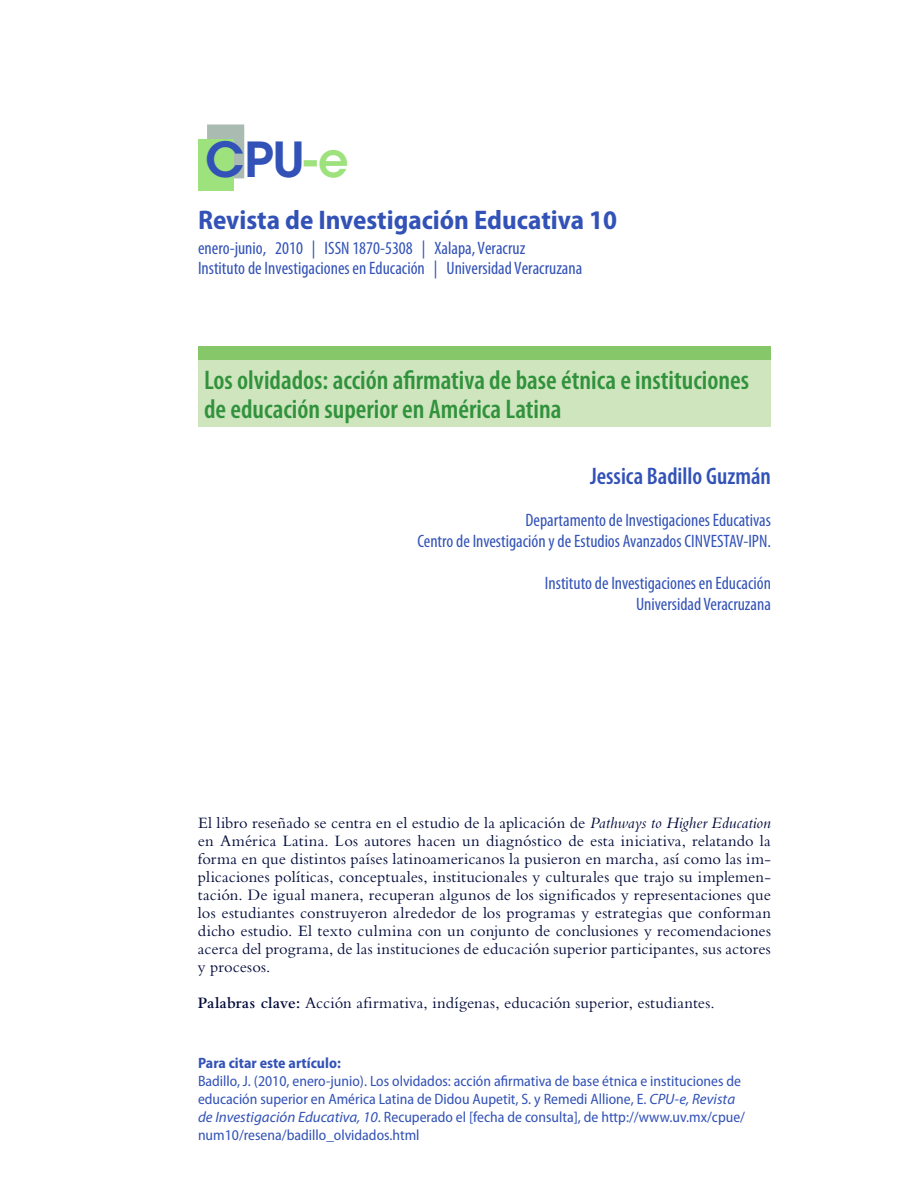
<style>
.page{position:relative;width:918px;height:1188px;background:#fff}
.page>*{position:absolute;margin:0;border:0;box-sizing:border-box;transform-origin:0 0}
.t1{font:600 48px "ITC Avant Garde Std";color:#3252b7}
.Titulo_verde{font:600 condensed 27px/28.5px "Myriad Pro";color:#31923c}
.Membrete_A_encabezad{font:700 semi-condensed 27px "Myriad Pro";color:#3252b7}
.Autor{font:600 condensed 24px "Myriad Pro";color:#3252b7}
.Filiacion{font:condensed 18px/21px "Myriad Pro";color:#3252b7;text-align:right}
.Membrete_A_encabezad-2{font:condensed 18px/19.5px "Myriad Pro";color:#3252b7}
.Resumen{font:16.5px/18px "Bembo Std";letter-spacing:.005em;color:#000a39;text-align:justify}
.Membrete_A_para_cita{font:semi-condensed 15px/18px "Myriad Pro";color:#3252b7}
.Membrete_A_para_cita-2{font:700 semi-condensed 15px "Myriad Pro";color:#3252b7}
.s1{color:#9ee27d}
.s2{font-style:italic}
.s3{font-weight:600}
.s4{font-style:italic;font-stretch:normal}
</style>
<div class="page">
<div style="left:207px;top:124px;width:37px;height:54px;background:#aabbb2;border:2px solid #aabbb2"></div>
<div style="left:198px;top:139px;width:35px;height:52px;background:#9ee27d"></div>
<div style="left:198px;top:360px;width:573px;height:67px;background:#cee5be"></div>
<div style="left:198px;top:346px;width:573px;height:14px;background:#86c769"></div>
<p class="t1" style="left:205px;top:129px;width:145px">CPU<span class="s1">-e</span></p>
<p class="Membrete_A_encabezad" style="left:198px;top:205px;width:421px">Revista de Investigación Educativa 10</p>
<p class="Membrete_A_encabezad-2" style="left:198px;top:239px;width:386px">enero-junio, 2010 | ISSN 1870-5308 | Xalapa, Veracruz<br>Instituto de Investigaciones en Educación | Universidad Veracruzana</p>
<p class="Titulo_verde" style="left:204px;top:367px;width:547px">Los olvidados: acción afirmativa de base étnica e instituciones de educación superior en América Latina</p>
<p class="Autor" style="left:590px;top:462px;width:182px">Jessica Badillo Guzmán</p>
<p class="Filiacion" style="left:525px;top:509px;width:247px">Departamento de Investigaciones Educativas</p>
<p class="Filiacion" style="left:418px;top:530px;width:355px">Centro de Investigación y de Estudios Avanzados CINVESTAV-IPN.</p>
<p class="Filiacion" style="left:545px;top:572px;width:228px">Instituto de Investigaciones en Educación<br>Universidad Veracruzana</p>
<p class="Resumen" style="left:198px;top:814px;width:575px">El libro reseñado se centra en el estudio de la aplicación de <span class="s2">Pathways to Higher Education </span>en América Latina. Los autores hacen un diagnóstico de esta iniciativa, relatando la forma en que distintos países latinoamericanos la pusieron en marcha, así como las im&shy;plicaciones políticas, conceptuales, institucionales y culturales que trajo su implemen&shy;tación. De igual manera, recuperan algunos de los significados y representaciones que los estudiantes construyeron alrededor de los programas y estrategias que conforman dicho estudio. El texto culmina con un conjunto de conclusiones y recomendaciones acerca del programa, de las instituciones de educación superior participantes, sus actores y procesos.</p>
<p class="Resumen" style="left:198px;top:994px;width:518px"><span class="s3">Palabras clave:</span> Acción afirmativa, indígenas, educación superior, estudiantes.</p>
<p class="Membrete_A_para_cita-2" style="left:198px;top:1055px;width:144px">Para citar este artículo:</p>
<p class="Membrete_A_para_cita" style="left:198px;top:1072px;width:549px">Badillo, J. (2010, enero-junio). Los olvidados: acción afirmativa de base étnica e instituciones de educación superior en América Latina de Didou Aupetit, S. y Remedi Allione, E. <span class="s4">CPU-e, Revista de Investigación Educativa, 10</span>. Recuperado el [fecha de consulta], de http://www.uv.mx/cpue/ num10/resena/badillo_olvidados.html</p>
</div>
